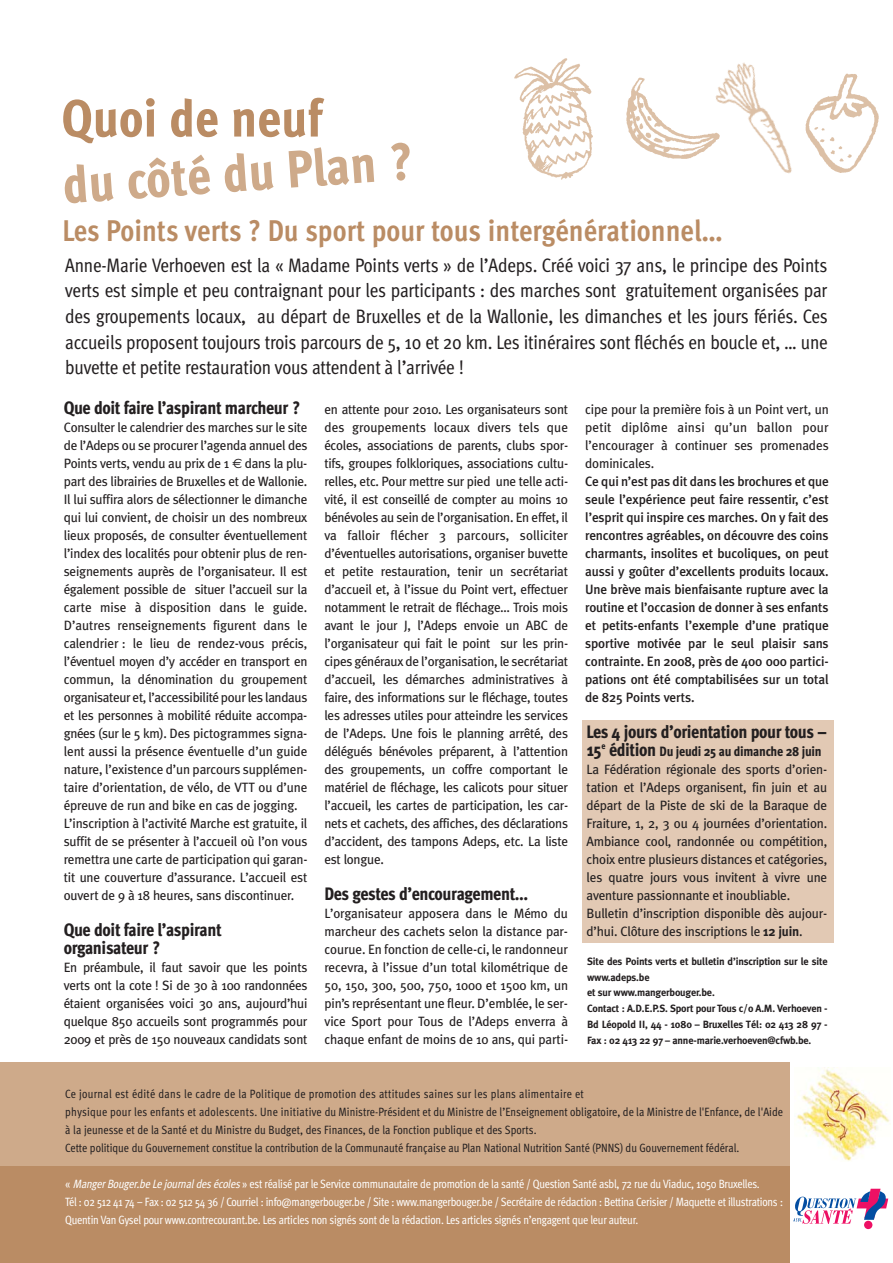
<style>
.page{position:relative;width:893px;height:1263px;background:#fff}
.page>*{position:absolute;margin:0;border:0;box-sizing:border-box;transform-origin:0 0}
.t1{font:800 52.5px "Meta Cond";color:#ceaa8a}
.t2{font:800 52.5px "Meta Cond";color:#ba8c64}
.t3{font:700 30px "Meta Cond";color:#ba8c64}
.t4{font:19.5px/25.5px "Meta Cond";letter-spacing:-.01em;color:#231f20;text-align:justify}
.t5{font:800 18px/18px "Meta Cond";letter-spacing:-.02em;color:#231f20}
.t6{font:13.5px/18px "Meta Plus";letter-spacing:-.015em;color:#231f20;text-align:justify}
.t7{font:500 13.5px/18px "Meta Plus";letter-spacing:-.01em;color:#231f20;text-align:justify}
.t8{font:800 13.5px "Meta Cond";letter-spacing:-.02em;color:#231f20}
.t9{font:12px/18px "Meta Cond";letter-spacing:.005em;color:#231f20}
.t10{font:12px/18px "Meta Cond";letter-spacing:-.02em;color:#fff}
.t11{font:700 10.5px/15.9px "Meta Plus";letter-spacing:-.015em;color:#231f20}
.s1{font-family:"Euro Sans"}
.s2{font-size:18px}
.s3{font-weight:700}
.s4{font-style:italic}
</style>
<div class="page">
<div style="left:582px;top:720px;width:251px;height:222px;background:#e2c9b4"></div>
<img style="left:626px;top:77px;width:84px;height:82px">
<img style="left:514px;top:58px;width:79px;height:122px">
<img style="left:710px;top:62px;width:82px;height:112px">
<div style="left:0;top:1062px;width:893px;height:201px;background:#ba8c64"></div>
<div style="left:0;top:1062px;width:893px;height:103px;background:#ceaa8a"></div>
<div style="left:790px;top:1062px;width:103px;height:103px;background:#fff"></div>
<img style="left:796px;top:1067px;width:94px;height:94px">
<div style="left:790px;top:1165px;width:103px;height:98px;background:#fff"></div>
<div style="left:864px;top:1221px;width:8px;height:8px;background:#ed1064;border-radius:50%"></div>
<svg style="left:793px;top:1189px;width:95px;height:35px"></svg>
<img style="left:805px;top:73px;width:74px;height:100px">
<h1 class="t2" style="left:61px;top:98px;width:263px">Quoi de neuf</h1>
<h1 class="t1" style="left:61px;top:165px;width:353px;rotate:-4deg">du côté du Plan ?</h1>
<h2 class="t3" style="left:62px;top:219px;width:662px">Les Points verts ? Du sport pour tous intergénérationnel…</h2>
<p class="t4" style="left:65px;top:254px;width:764px">Anne-Marie Verhoeven est la « Madame Points verts » de l’Adeps. Créé voici 37 ans, le principe des Points verts est simple et peu contraignant pour les participants : des marches sont gratuitement organisées par des groupements locaux, au départ de Bruxelles et de la Wallonie, les dimanches et les jours fériés. Ces accueils proposent toujours trois parcours de 5, 10 et 20 km. Les itinéraires sont fléchés en boucle et, … une buvette et petite restauration vous attendent à l’arrivée !</p>
<h3 class="t5" style="left:64px;top:400px;width:238px">Que doit faire l’aspirant marcheur ?</h3>
<p class="t6" style="left:64px;top:419px;width:245px;text-align:left">Consulter le calendrier des marches sur le site de l’Adeps ou se procurer l’agenda annuel des Points verts, vendu au prix de 1 <span class="s1">€</span> dans la plu&shy;part des librairies de Bruxelles et de Wallonie.<br>Il lui suffira alors de sélectionner le dimanche qui lui convient, de choisir un des nombreux lieux proposés, de consulter éventuellement l’index des localités pour obtenir plus de ren&shy;seignements auprès de l’organisateur. Il est également possible de situer l’accueil sur la carte mise à disposition dans le guide.<br>D’autres renseignements figurent dans le calendrier : le lieu de rendez-vous précis, l’éventuel moyen d’y accéder en transport en commun, la dénomination du groupement organisateur et, l’accessibilité pour les landaus et les personnes à mobilité réduite accompa&shy;gnées (sur le 5 km). Des pictogrammes signa&shy;lent aussi la présence éventuelle d’un guide nature, l’existence d’un parcours supplémen&shy;taire d’orientation, de vélo, de VTT ou d’une épreuve de run and bike en cas de jogging.<br>L’inscription à l’activité Marche est gratuite, il suffit de se présenter à l’accueil où l’on vous remettra une carte de participation qui garan&shy;tit une couverture d’assurance. L’accueil est ouvert de 9 à 18 heures, sans discontinuer.</p>
<h3 class="t5" style="left:64px;top:922px;width:159px">Que doit faire l’aspirant organisateur ?</h3>
<p class="t6" style="left:64px;top:959px;width:245px">En préambule, il faut savoir que les points verts ont la cote ! Si de 30 à 100 randonnées étaient organisées voici 30 ans, aujourd’hui quelque 850 accueils sont programmés pour 2009 et près de 150 nouveaux candidats sont</p>
<p class="t6" style="left:324px;top:401px;width:245px">en attente pour 2010. Les organisateurs sont des groupements locaux divers tels que écoles, associations de parents, clubs spor&shy;tifs, groupes folkloriques, associations cultu&shy;relles, etc. Pour mettre sur pied une telle acti&shy;vité, il est conseillé de compter au moins 10 bénévoles au sein de l’organisation. En effet, il va falloir flécher 3 parcours, solliciter d’éventuelles autorisations, organiser buvette et petite restauration, tenir un secrétariat d’accueil et, à l’issue du Point vert, effectuer notamment le retrait de fléchage… Trois mois avant le jour J, l’Adeps envoie un ABC de l’organisateur qui fait le point sur les prin&shy;cipes généraux de l’organisation, le secrétariat d’accueil, les démarches administratives à faire, des informations sur le fléchage, toutes les adresses utiles pour atteindre les services de l’Adeps. Une fois le planning arrêté, des délégués bénévoles préparent, à l’attention des groupements, un coffre comportant le matériel de fléchage, les calicots pour situer l’accueil, les cartes de participation, les car&shy;nets et cachets, des affiches, des déclarations d’accident, des tampons Adeps, etc. La liste est longue.</p>
<h3 class="t5" style="left:324px;top:886px;width:205px">Des gestes d’encouragement…</h3>
<p class="t6" style="left:324px;top:905px;width:245px">L’organisateur apposera dans le Mémo du marcheur des cachets selon la distance par&shy;courue. En fonction de celle-ci, le randonneur recevra, à l’issue d’un total kilométrique de 50, 150, 300, 500, 750, 1000 et 1500 km, un pin’s représentant une fleur. D’emblée, le ser&shy;vice Sport pour Tous de l’Adeps enverra à chaque enfant de moins de 10 ans, qui parti-</p>
<p class="t6" style="left:585px;top:401px;width:245px">cipe pour la première fois à un Point vert, un petit diplôme ainsi qu’un ballon pour l’encourager à continuer ses promenades dominicales.</p>
<p class="t7" style="left:585px;top:473px;width:245px">Ce qui n’est pas dit dans les brochures et que seule l’expérience peut faire ressentir, c’est l’esprit qui inspire ces marches. On y fait des rencontres agréables, on découvre des coins charmants, insolites et bucoliques, on peut aussi y goûter d’excellents produits locaux.<br>Une brève mais bienfaisante rupture avec la routine et l’occasion de donner à ses enfants et petits-enfants l’exemple d’une pratique sportive motivée par le seul plaisir sans contrainte. En 2008, près de 400 000 partici&shy;pations ont été comptabilisées sur un total de 825 Points verts.</p>
<h3 class="t5" style="left:587px;top:724px;width:242px">Les 4 jours d’orientation pour tous –</h3>
<p class="t8" style="left:587px;top:746px;width:237px"><span class="s2">15</span><sup>e</sup> <span class="s2">édition</span> Du jeudi 25 au dimanche 28 juin</p>
<p class="t6" style="left:587px;top:761px;width:242px;text-align:left">La Fédération régionale des sports d’orien&shy;tation et l’Adeps organisent, fin juin et au départ de la Piste de ski de la Baraque de Fraiture, 1, 2, 3 ou 4 journées d’orientation.<br>Ambiance cool, randonnée ou compétition, choix entre plusieurs distances et catégories, les quatre jours vous invitent à vivre une aventure passionnante et inoubliable.<br>Bulletin d’inscription disponible dès aujour&shy;d’hui. Clôture des inscriptions le <span class="s3">12 juin</span>.</p>
<p class="t11" style="left:587px;top:954px;width:242px">Site des Points verts et bulletin d’inscription sur le site www.adeps.be<br>et sur www.mangerbouger.be.<br>Contact : A.D.E.P.S. Sport pour Tous c/o A.M. Verhoeven - Bd Léopold II, 44 - 1080 – Bruxelles Tél: 02 413 28 97 - Fax : 02 413 22 97 – anne-marie.verhoeven@cfwb.be.</p>
<p class="t9" style="left:65px;top:1086px;width:719px">Ce journal est édité dans le cadre de la Politique de promotion des attitudes saines sur les plans alimentaire et<br>physique pour les enfants et adolescents. Une initiative du Ministre-Président et du Ministre de l’Enseignement obligatoire, de la Ministre de l'Enfance, de l'Aide à la jeunesse et de la Santé et du Ministre du Budget, des Finances, de la Fonction publique et des Sports.<br>Cette politique du Gouvernement constitue la contribution de la Communauté française au Plan National Nutrition Santé (PNNS) du Gouvernement fédéral.</p>
<p class="t10" style="left:65px;top:1176px;width:719px">« <span class="s4">MangerBouger.be Le journaldesécoles</span>» est réalisé par le Service communautaire de promotion de la santé / Question Santé asbl, 72 rue du Viaduc, 1050 Bruxelles.<br>Tél : 02 512 41 74 – Fax : 02 512 54 36 / Courriel : info@mangerbouger.be / Site : www.mangerbouger.be / Secrétaire de rédaction : Bettina Cerisier / Maquette et illustrations :<br>Quentin Van Gysel pour www.contrecourant.be. Les articles non signés sont de la rédaction. Les articles signés n’engagent que leur auteur.</p>
</div>
